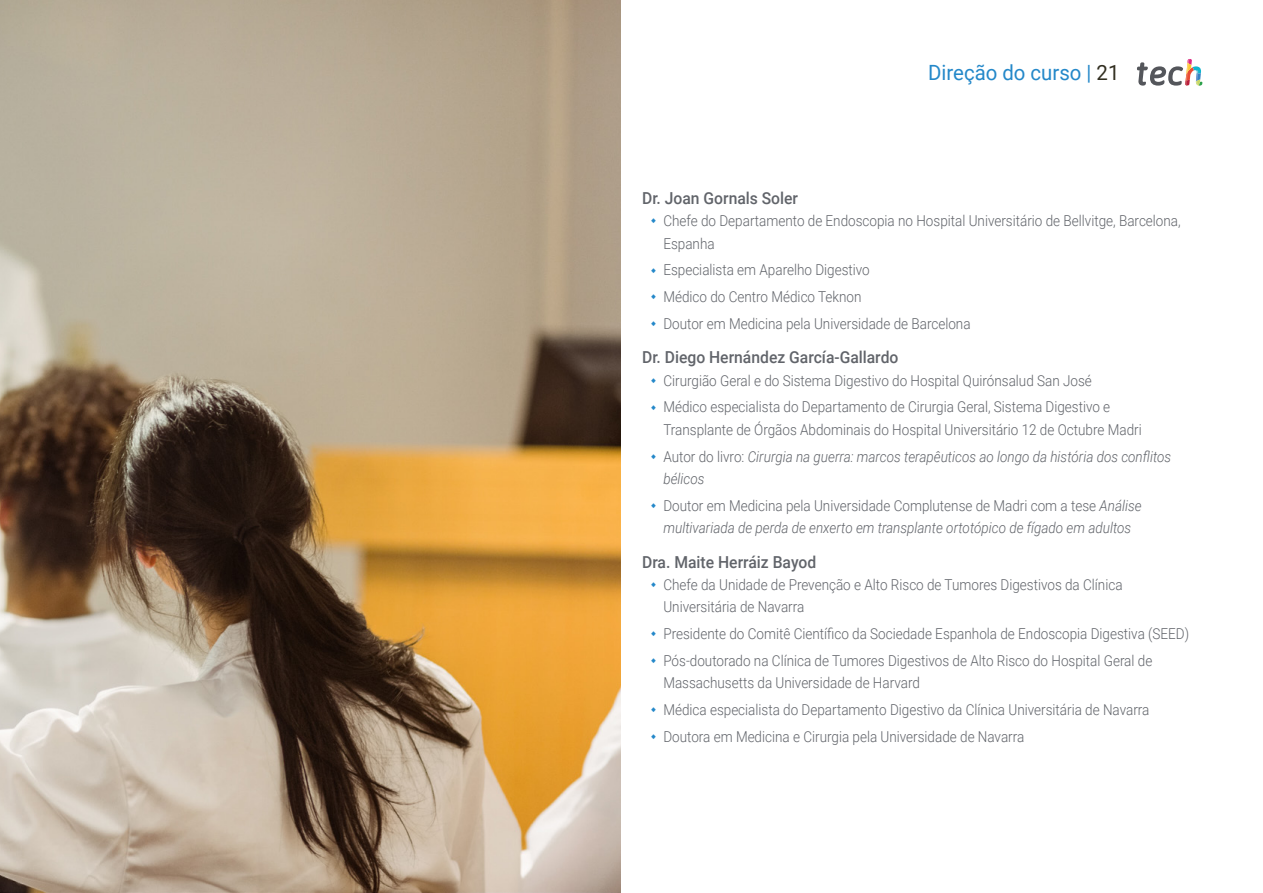
<style>
.page{position:relative;width:1263px;height:893px;background:#fff}
.page>*{position:absolute;margin:0;border:0;box-sizing:border-box;transform-origin:0 0}
.t1{font:21px "Roboto";color:#2488c9}
.t2{font:500 16.5px "Roboto";color:#61646a;scale:.95 1}
.t3{font:300 15px/26.7px "Roboto";color:#61646a;scale:.9 1}
.t4{font:italic 300 15px "Roboto";color:#61646a;scale:.9 1}
.s1{color:#312e20}
.s2{font-style:italic}
</style>
<div class="page">
<svg style="left:1137px;top:59px;width:65px;height:27px"></svg>
<img style="left:0;top:0;width:621px;height:893px">
<h1 class="t1" style="left:928px;top:57px;width:193px">Direção do curso | <span class="s1">21</span></h1>
<p class="t2" style="left:642px;top:186px;width:166px">Dr. Joan Gornals Soler</p>
<p class="t3" style="left:663px;top:209px;width:576px;line-height:22.5px">Chefe do Departamento de Endoscopia no Hospital Universitário de Bellvitge, Barcelona,<br>Espanha</p>
<p class="t3" style="left:663px;top:256px;width:343px">Especialista em Aparelho Digestivo<br>Médico do Centro Médico Teknon<br>Doutor em Medicina pela Universidade de Barcelona</p>
<p class="t2" style="left:642px;top:346px;width:271px">Dr. Diego Hernández García-Gallardo</p>
<p class="t3" style="left:663px;top:366px;width:498px">Cirurgião Geral e do Sistema Digestivo do Hospital Quirónsalud San José<br>Médico especialista do Departamento de Cirurgia Geral, Sistema Digestivo e</p>
<p class="t3" style="left:663px;top:416px;width:566px">Transplante de Órgãos Abdominais do Hospital Universitário 12 de Octubre Madri<br>Autor do livro: <span class="s2">Cirurgia na guerra: marcos terapêuticos ao longo da história dos conflitos</span></p>
<p class="t3" style="left:663px;top:465px;width:533px"><span class="s2">bélicos<br></span>Doutor em Medicina pela Universidade Complutense de Madri com a tese <span class="s2">Análise</span></p>
<p class="t4" style="left:663px;top:517px;width:521px">multivariada de perda de enxerto em transplante ortotópico de fígado em adultos</p>
<p class="t2" style="left:642px;top:550px;width:185px">Dra. Maite Herráiz Bayod</p>
<p class="t3" style="left:663px;top:573px;width:512px;line-height:22.5px">Chefe da Unidade de Prevenção e Alto Risco de Tumores Digestivos da Clínica<br>Universitária de Navarra</p>
<p class="t3" style="left:663px;top:620px;width:586px">Presidente do Comitê Científico da Sociedade Espanhola de Endoscopia Digestiva (SEED)<br>Pós-doutorado na Clínica de Tumores Digestivos de Alto Risco do Hospital Geral de</p>
<p class="t3" style="left:663px;top:669px;width:541px">Massachusetts da Universidade de Harvard<br>Médica especialista do Departamento Digestivo da Clínica Universitária de Navarra<br>Doutora em Medicina e Cirurgia pela Universidade de Navarra</p>
</div>
